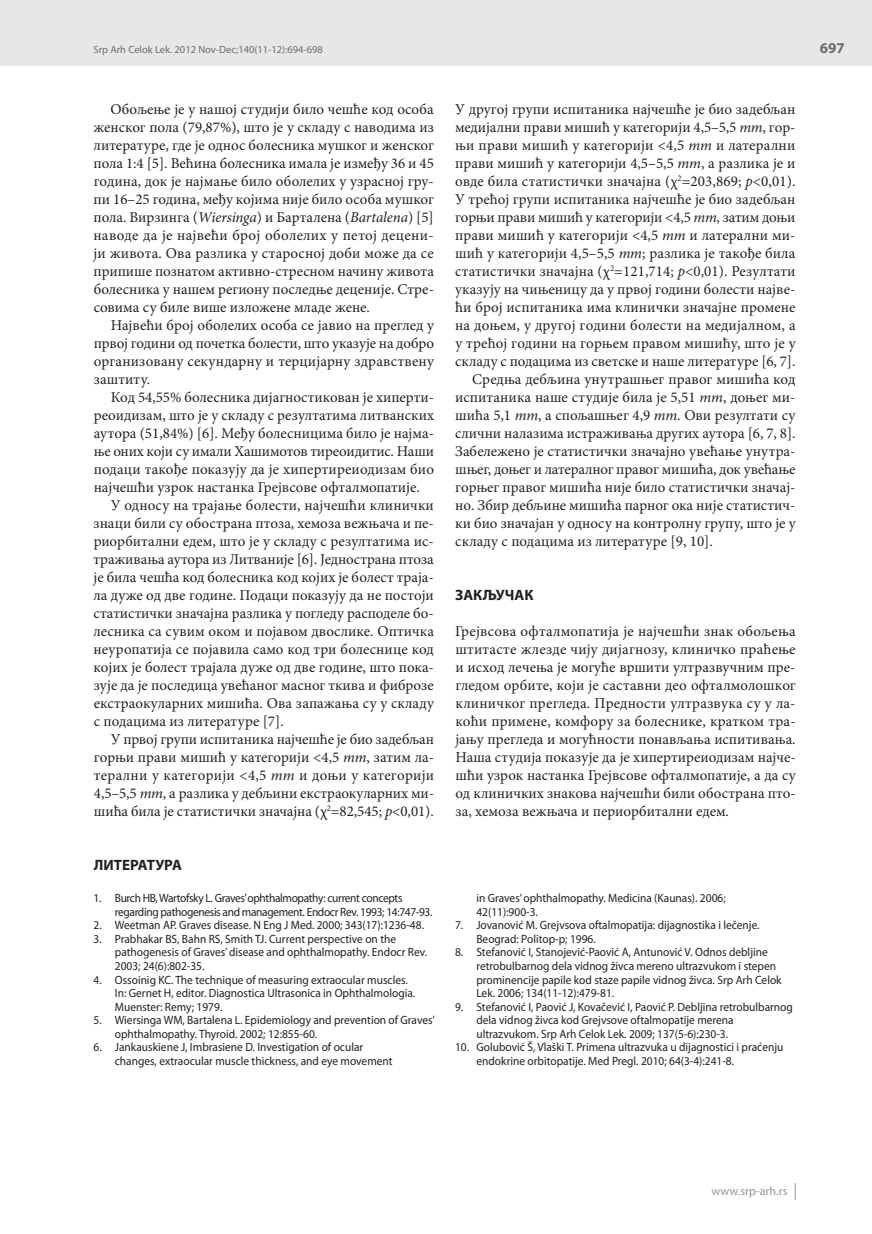
<style>
.page{position:relative;width:872px;height:1234px;background:#fff}
.page>*{position:absolute;margin:0;border:0;box-sizing:border-box;transform-origin:0 0}
.t1{font:15px/18px "Minion Pro";color:#231f20;text-align:justify}
.t2{font:15px "Minion Pro";letter-spacing:.02em;color:#231f20}
.t3{font:700 15px "Myriad Pro";color:#231f20}
.t4{font:700 15px "Myriad Pro";color:#6c6d70}
.t5{font:12px/13.5px "Myriad Pro";color:#231f20;scale:.95 1}
.t6{font:12px/13.5px "Myriad Pro";letter-spacing:-.03em;color:#231f20;scale:.95 1}
.t7{font:12px "Myriad Pro";letter-spacing:.005em;color:#939598}
.t8{font:10.5px "Myriad Pro";color:#6c6d70}
.s1{font-style:italic}
</style>
<div class="page">
<div style="left:0;top:0;width:872px;height:66px;background:#e6e7e9"></div>
<svg style="left:795px;top:1183px;width:1px;height:16px"></svg>
<p class="t8" style="left:94px;top:43px;width:231px">Srp Arh Celok Lek. 2012 Nov-Dec;140(11-12):694-698</p>
<p class="t4" style="left:820px;top:38px;width:26px">697</p>
<p class="t1" style="left:93px;top:100px;width:342px;text-indent:17px">Обо ље ње је у нашој сту ди ји би ло че шће код особа женског пола (79,87%), што је у складу с наво ди ма из ли терату ре, где је однос боле сни ка мушког и женског пола 1:4 [5]. Већина болесника имала је између 36 и 45 година, док је најмање било оболелих у узрасној гру&shy;пи 16–25 година, међу којима није било особа мушког пола. Вирзинга (<span class="s1">Wiersinga</span>) и Барталена (<span class="s1">Bartalena</span>) [5] наводе да је највећи број оболелих у петој децени&shy;ји живота. Ова разлика у старосној доби може да се припише познатом активно-стресном начину живота болесни ка у нашем ре ги о ну послед ње деце ни је. Стре&shy;со ви ма су би ле ви ше из ложене младе жене.</p>
<p class="t1" style="left:94px;top:316px;width:342px;text-indent:17px">Највећи број оболелих особа се јавио на преглед у првој години од почетка болести, што указује на добро организовану секундарну и терцијарну здравствену за шти ту.</p>
<p class="t1" style="left:111px;top:388px;width:325px">Код 54,55% болесника дијагностикован је хиперти-</p>
<p class="t1" style="left:94px;top:406px;width:342px">ре о и ди зам, што је у складу с резулта ти ма ли тван ских</p>
<p class="t1" style="left:94px;top:424px;width:342px">аутора (51,84%) [6]. Ме ђу боле сни ци ма би ло је нај ма-</p>
<p class="t1" style="left:94px;top:442px;width:342px">ње оних који су имали Хашимотов тире о и дитис. Наши</p>
<p class="t1" style="left:94px;top:460px;width:342px">подаци такође показују да је хипертире и о дизам био</p>
<p class="t1" style="left:94px;top:478px;width:328px">најче шћи узрок настан ка Грејвсове офталмопа ти је.</p>
<p class="t1" style="left:111px;top:496px;width:325px">У односу на трајање болести, најчешћи клинички</p>
<p class="t1" style="left:94px;top:514px;width:342px">зна ци би ли су обострана пто за, хе моза ве жња ча и пе-</p>
<p class="t1" style="left:94px;top:532px;width:342px">риорбитални едем, што је у складу с резултатима ис-</p>
<p class="t1" style="left:94px;top:550px;width:342px">траживања аутора из Литваније [6]. Једнострана птоза</p>
<p class="t1" style="left:94px;top:568px;width:342px">је била чешћа код болесника код којих је болест траја-</p>
<p class="t1" style="left:93px;top:586px;width:342px">ла дуже од две го ди не. По да ци по ка зу ју да не посто ји</p>
<p class="t1" style="left:94px;top:604px;width:342px">статистички значајна разлика у погледу расподеле бо-</p>
<p class="t1" style="left:94px;top:622px;width:342px">лесника са сувим оком и појавом двослике. Оптичка</p>
<p class="t1" style="left:94px;top:640px;width:342px">не у ро па тија се појави ла само код три болеснице код</p>
<p class="t1" style="left:94px;top:658px;width:342px">ко јих је болест тра ја ла дуже од две го ди не, што по ка-</p>
<p class="t1" style="left:94px;top:676px;width:342px">зу је да је после ди ца уве ћа ног масног тки ва и фи бро зе</p>
<p class="t1" style="left:94px;top:694px;width:342px">екстра о куларних мишића. Ова запажања су у складу</p>
<p class="t1" style="left:94px;top:712px;width:191px">с по да ци ма из ли тературе [7].</p>
<p class="t1" style="left:111px;top:730px;width:325px">У првој групи испитаника најчешће је био задебљан</p>
<p class="t1" style="left:94px;top:748px;width:342px">горњи прави мишић у категорији &lt;4,5 <span class="s1">mm</span>, затим ла-</p>
<p class="t2" style="left:94px;top:765px;width:342px">терални у категорији &lt;4,5 <span class="s1">mm</span> и доњи у категорији</p>
<p class="t1" style="left:94px;top:784px;width:342px">4,5–5,5 <span class="s1">mm</span>, а раз лика у дебљини екс тра о куларних ми-</p>
<p class="t1" style="left:94px;top:802px;width:341px">шића била је статистички значајна (χ<sup>2</sup>=82,545; <span class="s1">p</span>&lt;0,01).</p>
<p class="t3" style="left:94px;top:855px;width:89px">ЛИТЕРАТУРА</p>
<p class="t6" style="left:115px;top:891px;width:336px;text-indent:-21px">1. Burch HB, Wartofsky L. Graves’ ophthalmopathy: current concepts regarding pathogenesis and management. Endocr Rev. 1993; 14:747-93.</p>
<p class="t5" style="left:94px;top:918px;width:349px">2. Weetman AP. Graves disease. N Eng J Med. 2000; 343(17):1236-48.</p>
<p class="t5" style="left:115px;top:931px;width:330px;text-indent:-21px">3. Prabhakar BS, Bahn RS, Smith TJ. Current perspective on the pathogenesis of Graves’ disease and ophthalmopаthy. Endocr Rev.<br>2003; 24(6):802-35.</p>
<p class="t5" style="left:115px;top:972px;width:318px;text-indent:-21px">4. Ossoinig KC. The technique of measuring extraocular muscles.<br>In: Gernet H, editor. Diagnostica Ultrasonica in Ophthalmologia.<br>Muenster: Remy; 1979.</p>
<p class="t5" style="left:115px;top:1012px;width:338px;text-indent:-21px">5. Wiersinga WM, Bartalena L. Epidemiology and prevention of Graves’ ophthalmopathy. Thyroid. 2002; 12:855-60.</p>
<p class="t5" style="left:115px;top:1039px;width:294px;text-indent:-21px">6. Jankauskiene J, Imbrasiene D. Investigation of ocular changes, extraocular muscle thickness, and eye movement</p>
<p class="t1" style="left:455px;top:100px;width:342px">У дру гој гру пи ис пи та ни ка најче шће је био задебљан</p>
<p class="t1" style="left:455px;top:118px;width:342px">медијални прави мишић у категорији 4,5–5,5 <span class="s1">mm</span>, гор-</p>
<p class="t1" style="left:455px;top:136px;width:342px">њи прави мишић у категорији &lt;4,5 <span class="s1">mm</span> и латерални</p>
<p class="t1" style="left:455px;top:154px;width:342px">прави мишић у категорији 4,5–5,5 <span class="s1">mm</span>, а разлика је и</p>
<p class="t1" style="left:455px;top:172px;width:342px">овде била статистички значајна (χ<sup>2</sup>=203,869; <span class="s1">p</span>&lt;0,01).</p>
<p class="t1" style="left:455px;top:190px;width:342px">У тре ћој гру пи ис пи та ни ка најче шће је био задебљан</p>
<p class="t1" style="left:455px;top:208px;width:342px">горњи прави мишић у категорији &lt;4,5 <span class="s1">mm</span>, затим доњи</p>
<p class="t1" style="left:455px;top:226px;width:342px">прави мишић у категорији &lt;4,5 <span class="s1">mm</span> и ла терални ми-</p>
<p class="t1" style="left:455px;top:244px;width:342px">шић у категорији 4,5–5,5 <span class="s1">mm</span>; разлика је такође би ла</p>
<p class="t1" style="left:455px;top:262px;width:342px">статистички значајна (χ<sup>2</sup>=121,714; <span class="s1">p</span>&lt;0,01). Ре зул тати</p>
<p class="t1" style="left:455px;top:280px;width:342px">ука зу ју на чи ње ни цу да у пр вој го ди ни боле сти нај ве-</p>
<p class="t1" style="left:455px;top:298px;width:342px">ћи број испитаника има клинички зна чај не промене</p>
<p class="t1" style="left:455px;top:316px;width:342px">на доњем, у другој години болести на медијалном, а</p>
<p class="t1" style="left:455px;top:334px;width:342px">у трећој години на горњем правом мишићу, што је у</p>
<p class="t1" style="left:455px;top:352px;width:342px">складу с подацима из светске и наше литературе [6, 7].</p>
<p class="t1" style="left:472px;top:370px;width:325px">Средња дебљина унутрашњег правог мишића код</p>
<p class="t1" style="left:455px;top:388px;width:342px">испитаника наше студије била је 5,51 <span class="s1">mm</span>, доњег ми-</p>
<p class="t1" style="left:455px;top:406px;width:342px">ши ћа 5,1 <span class="s1">mm</span>, а спо ља шњег 4,9 <span class="s1">mm</span>. Ови резулта ти су</p>
<p class="t1" style="left:455px;top:424px;width:342px">слични налазима истраживања других аутора [6, 7, 8].</p>
<p class="t1" style="left:455px;top:442px;width:342px">За бележено је ста ти стич ки значајно уве ћа ње уну тра-</p>
<p class="t1" style="left:455px;top:460px;width:342px">шњег, доњег и латералног правог мишића, док уве ћање</p>
<p class="t1" style="left:455px;top:478px;width:342px">гор њег пра вог ми ши ћа ни је би ло ста ти стич ки зна чај-</p>
<p class="t1" style="left:455px;top:496px;width:342px">но. Збир дебљине ми ши ћа парног ока ни је ста ти стич-</p>
<p class="t1" style="left:455px;top:514px;width:342px">ки био знача јан у односу на контролну гру пу, што је у</p>
<p class="t1" style="left:455px;top:532px;width:259px">складу с по да ци ма из ли тературе [9, 10].</p>
<p class="t3" style="left:455px;top:585px;width:80px">ЗАКљУЧАК</p>
<p class="t1" style="left:455px;top:622px;width:342px">Грејвсова офталмопатија је најчешћи знак обољења штитасте жлезде чију дијагнозу, клиничко праћење и исход лечења је могуће вршити ултразвучним пре&shy;гледом орбите, који је саставни део офталмолошког клиничког пре гле да. Предности ултразвука су у ла&shy;коћи примене, комфору за болеснике, кратком тра&shy;јању прегледа и могућности понављања испитивања.<br>Наша сту ди ја по ка зу је да је хи пер ти ре и о ди зам најче&shy;шћи узрок настан ка Грејвсове офталмопа ти је, а да су од кли нич ких знакова најче шћи би ли обострана пто&shy;за, хе моза ве жња ча и пери ор би тал ни едем.</p>
<p class="t5" style="left:476px;top:891px;width:264px">in Graves’ ophthalmopathy. Medicina (Kaunas). 2006;<br>42(11):900-3.</p>
<p class="t5" style="left:476px;top:918px;width:300px;text-indent:-21px">7. Jovanović M. Grejvsova oftalmopatija: dijagnostika i lečenje.<br>Beograd: Politop-p; 1996.</p>
<p class="t5" style="left:476px;top:945px;width:323px;text-indent:-21px">8. Stefanović I, Stanojević-Paović A, Antunović V. Odnos debljine retrobulbarnog dela vidnog živca mereno ultrazvukom i stepen prominencije papile kod staze papile vidnog živca. Srp Arh Celok Lek. 2006; 134(11-12):479-81.</p>
<p class="t5" style="left:476px;top:999px;width:335px;text-indent:-21px">9. Stefanović I, Paović J, Kovačević I, Paović P. Debljina retrobulbarnog dela vidnog živca kod Grejvsove oftalmopatije merena ultrazvukom. Srp Arh Celok Lek. 2009; 137(5-6):230-3.</p>
<p class="t5" style="left:476px;top:1039px;width:325px;text-indent:-21px">10. Golubović Š, Vlaški T. Primena ultrazvuka u dijagnostici i praćenju endokrine orbitopatije. Med Pregl. 2010; 64(3-4):241-8.</p>
<p class="t7" style="left:711px;top:1183px;width:77px">www.srp-arh.rs</p>
</div>
